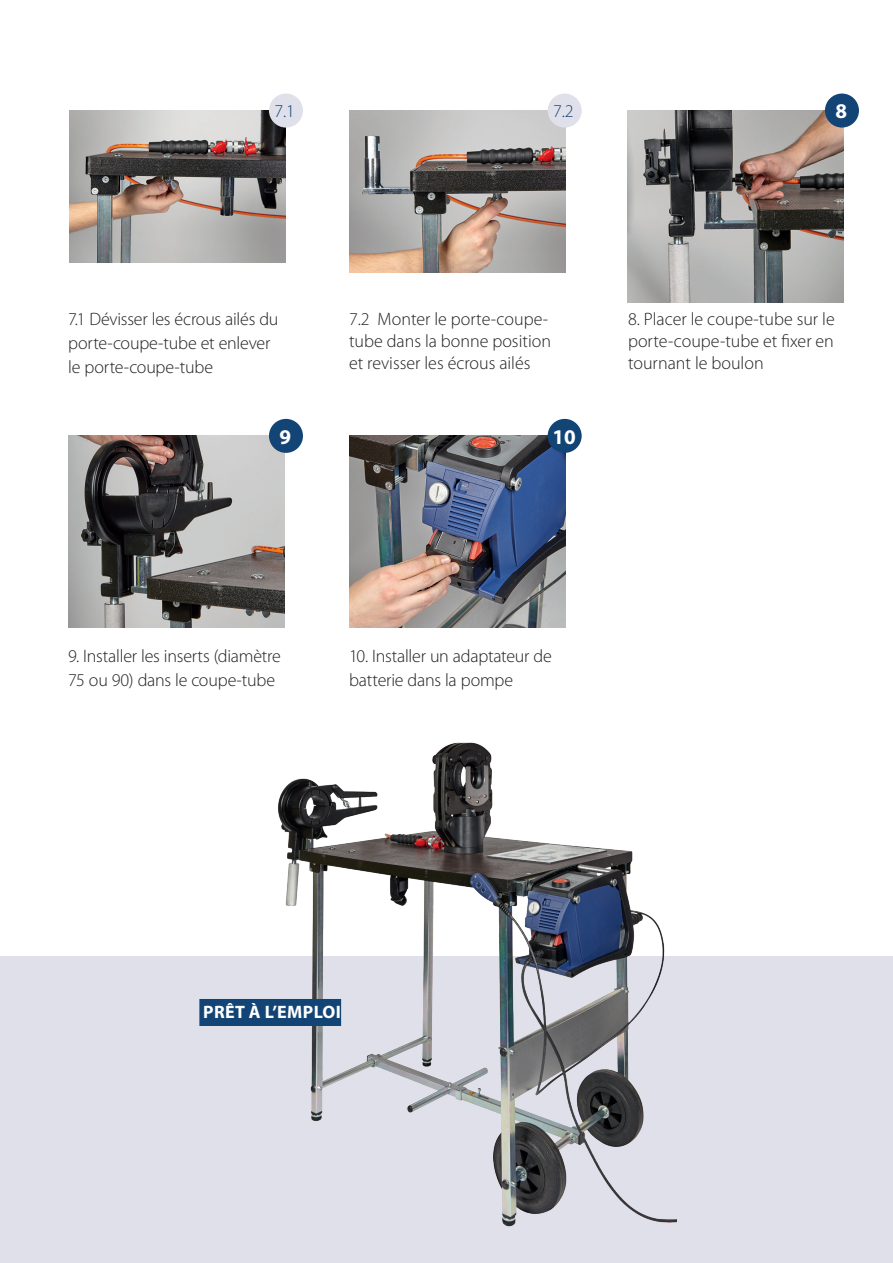
<style>
.page{position:relative;width:893px;height:1263px;background:#fff}
.page>*{position:absolute;margin:0;border:0;box-sizing:border-box;transform-origin:0 0}
.t1{font:700 21px "Myriad Pro";color:#fff}
.Basis{font:300 18px/24px "Myriad Pro";letter-spacing:-.005em;color:#231f20}
.Subtitle_blauw_kader{font:700 18px "Myriad Pro";letter-spacing:.02em;color:#fff}
.t2{font:300 18px "Myriad Pro";color:#134476}
</style>
<div class="page">
<div style="left:0;top:956px;width:893px;height:307px;background:#dfe0ea"></div>
<img style="left:69px;top:111px;width:216px;height:151px">
<img style="left:349px;top:111px;width:216px;height:162px">
<img style="left:627px;top:111px;width:216px;height:191px">
<img style="left:69px;top:436px;width:216px;height:192px">
<img style="left:349px;top:436px;width:216px;height:192px">
<img style="left:278px;top:742px;width:398px;height:485px">
<div style="left:269px;top:94px;width:34px;height:34px;background:#dfe0ea;border-radius:50%"></div>
<div style="left:548px;top:94px;width:34px;height:34px;background:#dfe0ea;border-radius:50%"></div>
<div style="left:825px;top:94px;width:34px;height:34px;background:#134476;border-radius:50%"></div>
<div style="left:269px;top:419px;width:34px;height:34px;background:#134476;border-radius:50%"></div>
<div style="left:548px;top:419px;width:34px;height:34px;background:#134476;border-radius:50%"></div>
<div style="left:199px;top:999px;width:142px;height:27px;background:#134476"></div>
<p class="t2" style="left:274px;top:101px;width:22px">7.1</p>
<p class="t2" style="left:553px;top:101px;width:22px">7.2</p>
<p class="t1" style="left:836px;top:98px;width:13px">8</p>
<p class="Basis" style="left:68px;top:308px;width:212px">7.1 Dévisser les écrous ailés du porte-coupe-tube et enlever le porte-coupe-tube</p>
<p class="Basis" style="left:349px;top:309px;width:203px;line-height:21.6px">7.2 Monter le porte-coupe&shy;tube dans la bonne position et revisser les écrous ailés</p>
<p class="Basis" style="left:628px;top:309px;width:208px;line-height:21.6px;text-align:justify">8. Placer le coupe-tube sur le porte-coupe-tube et fixer en tournant le boulon</p>
<p class="t1" style="left:280px;top:423px;width:13px">9</p>
<p class="t1" style="left:552px;top:423px;width:25px">10</p>
<p class="Basis" style="left:68px;top:644px;width:214px">9. Installer les inserts (diamètre<br>75 ou 90) dans le coupe-tube</p>
<p class="Basis" style="left:349px;top:644px;width:204px">10. Installer un adaptateur de batterie dans la pompe</p>
<p class="Subtitle_blauw_kader" style="left:203px;top:1001px;width:139px">PRÊT À L’EMPLOI</p>
</div>
